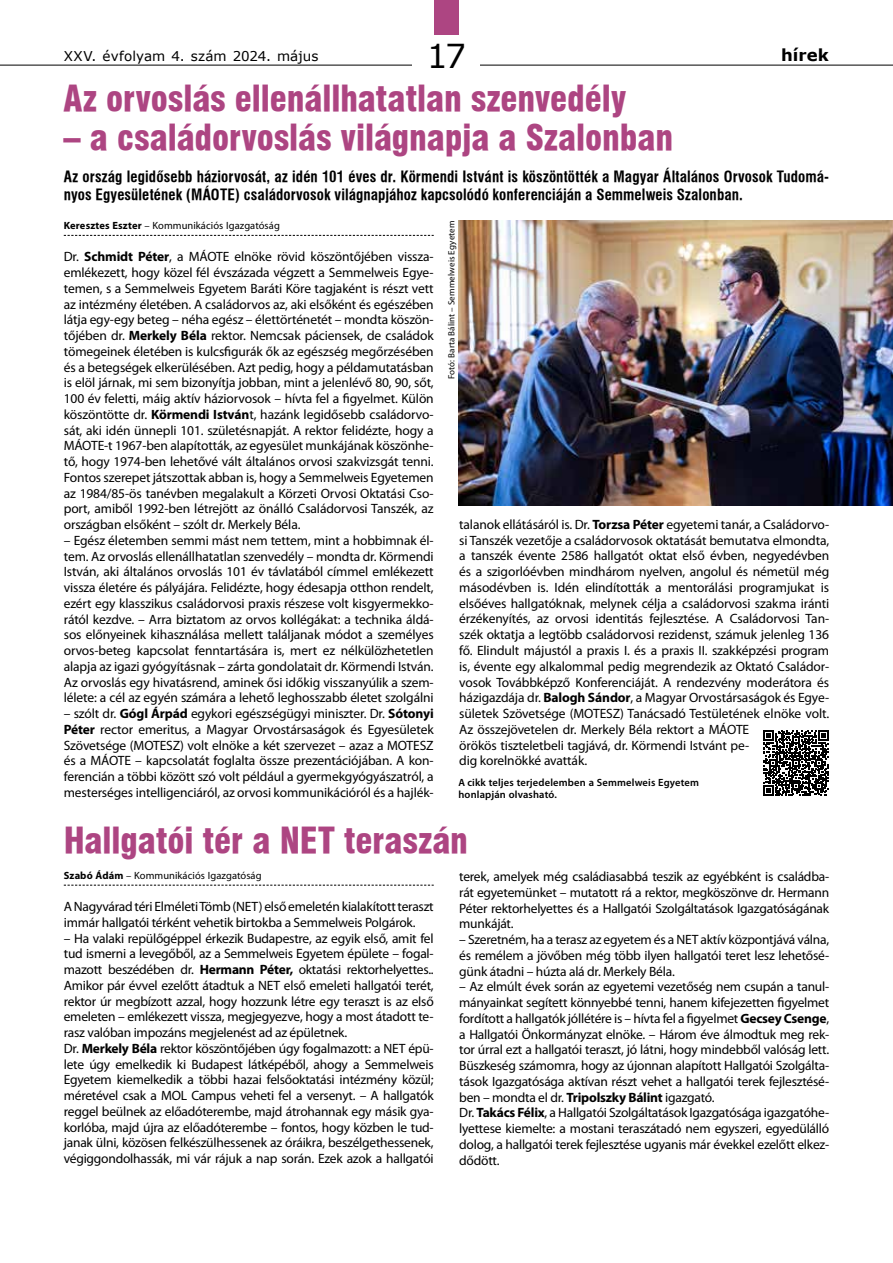
<style>
.page{position:relative;width:893px;height:1263px;background:#fff}
.page>*{position:absolute;margin:0;border:0;box-sizing:border-box;transform-origin:0 0}
.t1{font:34.5px "Swiss 721 Blk Cn PFL";letter-spacing:-.005em;color:#ad4582}
.t2{font:33px "Verdana";color:#000}
.t3{font:700 16.5px "Verdana";color:#000}
.t4{font:700 15px/18px "Swiss 721 Cn PFL";letter-spacing:.005em;color:#000}
.t5{font:13.5px/15.8px "Myriad Pro";letter-spacing:-.015em;color:#000;text-align:justify}
.t6{font:13.5px "Verdana";color:#000}
.t7{font:10.5px "Myriad Pro";letter-spacing:.005em;color:#000}
.t8{font:600 10.5px/12px "Myriad Pro";letter-spacing:.015em;color:#000}
.t9{font:9px "Myriad Pro";letter-spacing:.015em;color:#000}
.s1{font-weight:700}
</style>
<div class="page">
<hr style="left:0;top:65px;width:893px;height:1px;background:#000">
<div style="left:413px;top:32px;width:67px;height:45px;background:#fff"></div>
<div style="left:434px;top:0;width:24px;height:34px;background:#ad4582"></div>
<svg style="left:64px;top:235px;width:370px;height:1px"></svg>
<svg style="left:64px;top:885px;width:370px;height:1px"></svg>
<img style="left:458px;top:220px;width:435px;height:286px">
<svg style="left:763px;top:731px;width:65px;height:65px"></svg>
<p class="t6" style="left:64px;top:47px;width:256px">XXV. évfolyam 4. szám 2024. május</p>
<h2 class="t2" style="left:427px;top:35px;width:41px">17</h2>
<p class="t3" style="left:781px;top:44px;width:49px">hírek</p>
<h1 class="t1" style="left:63px;top:77px;width:564px">Az orvoslás ellenállhatatlan szenvedély</h1>
<h1 class="t1" style="left:63px;top:116px;width:611px">– a családorvoslás világnapja a Szalonban</h1>
<p class="t4" style="left:64px;top:167px;width:767px">Az ország legidősebb háziorvosát, az idén 101 éves dr. Körmendi Istvánt is köszöntötték a Magyar Általános Orvosok Tudomá&shy;nyos Egyesületének (MÁOTE) családorvosok világnapjához kapcsolódó konferenciáján a Semmelweis Szalonban.</p>
<p class="t7" style="left:64px;top:219px;width:218px"><span class="s1">Keresztes Eszter</span> – Kommunikációs Igazgatóság</p>
<p class="t5" style="left:64px;top:249px;width:371px">Dr. <span class="s1">Schmidt Péter</span>, a MÁOTE elnöke rövid köszöntőjében vissza&shy;emlékezett, hogy közel fél évszázada végzett a Semmelweis Egye&shy;temen, s a Semmelweis Egyetem Baráti Köre tagjaként is részt vett az intézmény életében. A családorvos az, aki elsőként és egészében látja egy-egy beteg – néha egész – élettörténetét – mondta köszön&shy;tőjében dr. <span class="s1">Merkely Béla</span> rektor. Nemcsak páciensek, de családok tömegeinek életében is kulcsfigurák ők az egészség megőrzésében és a betegségek elkerülésében. Azt pedig, hogy a példamutatásban is elöl járnak, mi sem bizonyítja jobban, mint a jelenlévő 80, 90, sőt, 100 év feletti, máig aktív háziorvosok – hívta fel a figyelmet. Külön köszöntötte dr. <span class="s1">Körmendi István</span>t, hazánk legidősebb családorvo&shy;sát, aki idén ünnepli 101. születésnapját. A rektor felidézte, hogy a MÁOTE-t 1967-ben alapították, az egyesület munkájának köszönhe&shy;tő, hogy 1974-ben lehetővé vált általános orvosi szakvizsgát tenni.<br>Fontos szerepet játszottak abban is, hogy a Semmelweis Egyetemen az 1984/85-ös tanévben megalakult a Körzeti Orvosi Oktatási Cso&shy;port, amiből 1992-ben létrejött az önálló Családorvosi Tanszék, az országban elsőként – szólt dr. Merkely Béla.</p>
<p class="t5" style="left:64px;top:532px;width:371px">– Egész életemben semmi mást nem tettem, mint a hobbimnak él&shy;tem. Az orvoslás ellenállhatatlan szenvedély – mondta dr. Körmendi István, aki általános orvoslás 101 év távlatából címmel emlékezett vissza életére és pályájára. Felidézte, hogy édesapja otthon rendelt, ezért egy klasszikus családorvosi praxis részese volt kisgyermekko&shy;rától kezdve. – Arra biztatom az orvos kollégákat: a technika áldá&shy;sos előnyeinek kihasználása mellett találjanak módot a személyes orvos-beteg kapcsolat fenntartására is, mert ez nélkülözhetetlen alapja az igazi gyógyításnak – zárta gondolatait dr. Körmendi István.<br>Az orvoslás egy hivatásrend, aminek ősi időkig visszanyúlik a szem&shy;lélete: a cél az egyén számára a lehető leghosszabb életet szolgálni</p>
<p class="t5" style="left:64px;top:705px;width:371px">– szólt dr. <span class="s1">Gógl Árpád</span> egykori egészségügyi miniszter. Dr. <span class="s1">Sótonyi Péter</span> rector emeritus, a Magyar Orvostársaságok és Egyesületek Szövetsége (MOTESZ) volt elnöke a két szervezet – azaz a MOTESZ és a MÁOTE – kapcsolatát foglalta össze prezentációjában. A kon&shy;ferencián a többi között szó volt például a gyermekgyógyászatról, a mesterséges intelligenciáról, az orvosi kommunikációról és a hajlék-</p>
<p class="t9" style="left:446px;top:379px;width:160px;rotate:-90deg">Fotó: Barta Bálint – Semmelweis Egyetem</p>
<p class="t5" style="left:459px;top:516px;width:371px;text-align:left">talanok ellátásáról is. Dr. <span class="s1">Torzsa Péter</span> egyetemi tanár, a Családorvo&shy;si Tanszék vezetője a családorvosok oktatását bemutatva elmondta, a tanszék évente 2586 hallgatót oktat első évben, negyedévben és a szigorlóévben mindhárom nyelven, angolul és németül még másodévben is. Idén elindították a mentorálási programjukat is elsőéves hallgatóknak, melynek célja a családorvosi szakma iránti érzékenyítés, az orvosi identitás fejlesztése. A Családorvosi Tan&shy;szék oktatja a legtöbb családorvosi rezidenst, számuk jelenleg 136 fő. Elindult májustól a praxis I. és a praxis II. szakképzési program is, évente egy alkalommal pedig megrendezik az Oktató Családor&shy;vosok Továbbképző Konferenciáját. A rendezvény moderátora és házigazdája dr. <span class="s1">Balogh Sándor</span>, a Magyar Orvostársaságok és Egye&shy;sületek Szövetsége (MOTESZ) Tanácsadó Testületének elnöke volt.<br>Az összejövetelen dr. Merkely Béla rektort a MÁOTE<br>örökös tiszteletbeli tagjává, dr. Körmendi Istvánt pe-<br>dig korelnökké avatták.</p>
<p class="t8" style="left:458px;top:777px;width:242px">A cikk teljes terjedelemben a Semmelweis Egyetem honlapján olvasható.</p>
<h1 class="t1" style="left:64px;top:819px;width:406px">Hallgatói tér a NET teraszán</h1>
<p class="t7" style="left:64px;top:869px;width:199px"><span class="s1">Szabó Ádám</span> – Kommunikációs Igazgatóság</p>
<p class="t5" style="left:64px;top:898px;width:371px">A Nagyvárad téri Elméleti Tömb (NET) első emeletén kialakított teraszt immár hallgatói térként vehetik birtokba a Semmelweis Polgárok.</p>
<p class="t5" style="left:64px;top:930px;width:371px;text-align:left">– Ha valaki repülőgéppel érkezik Budapestre, az egyik első, amit fel tud ismerni a levegőből, az a Semmelweis Egyetem épülete – fogal&shy;mazott beszédében dr. <span class="s1">Hermann Péter,</span> oktatási rektorhelyettes..<br>Amikor pár évvel ezelőtt átadtuk a NET első emeleti hallgatói terét, rektor úr megbízott azzal, hogy hozzunk létre egy teraszt is az első emeleten – emlékezett vissza, megjegyezve, hogy a most átadott te&shy;rasz valóban impozáns megjelenést ad az épületnek.<br>Dr. <span class="s1">Merkely Béla</span> rektor köszöntőjében úgy fogalmazott: a NET épü&shy;lete úgy emelkedik ki Budapest látképéből, ahogy a Semmelweis Egyetem kiemelkedik a többi hazai felsőoktatási intézmény közül; méretével csak a MOL Campus veheti fel a versenyt. – A hallgatók reggel beülnek az előadóterembe, majd átrohannak egy másik gya&shy;korlóba, majd újra az előadóterembe – fontos, hogy közben le tud&shy;janak ülni, közösen felkészülhessenek az óráikra, beszélgethessenek, végiggondolhassák, mi vár rájuk a nap során. Ezek azok a hallgatói</p>
<p class="t5" style="left:459px;top:868px;width:371px">terek, amelyek még családiasabbá teszik az egyébként is családba&shy;rát egyetemünket – mutatott rá a rektor, megköszönve dr. Hermann Péter rektorhelyettes és a Hallgatói Szolgáltatások Igazgatóságának munkáját.</p>
<p class="t5" style="left:459px;top:931px;width:371px">– Szeretném, ha a terasz az egyetem és a NET aktív központjává válna, és remélem a jövőben még több ilyen hallgatói teret lesz lehetősé&shy;günk átadni – húzta alá dr. Merkely Béla.</p>
<p class="t5" style="left:459px;top:979px;width:371px;text-align:left">– Az elmúlt évek során az egyetemi vezetőség nem csupán a tanul&shy;mányainkat segített könnyebbé tenni, hanem kifejezetten figyelmet fordított a hallgatók jóllétére is – hívta fel a figyelmet <span class="s1">Gecsey Csenge</span>, a Hallgatói Önkormányzat elnöke. – Három éve álmodtuk meg rek&shy;tor úrral ezt a hallgatói teraszt, jó látni, hogy mindebből valóság lett.<br>Büszkeség számomra, hogy az újonnan alapított Hallgatói Szolgálta&shy;tások Igazgatósága aktívan részt vehet a hallgatói terek fejlesztésé&shy;ben – mondta el dr. <span class="s1">Tripolszky Bálint</span> igazgató.<br>Dr. <span class="s1">Takács Félix</span>, a Hallgatói Szolgáltatások Igazgatósága igazgatóhe&shy;lyettese kiemelte: a mostani teraszátadó nem egyszeri, egyedülálló dolog, a hallgatói terek fejlesztése ugyanis már évekkel ezelőtt elkez&shy;dődött.</p>
</div>
